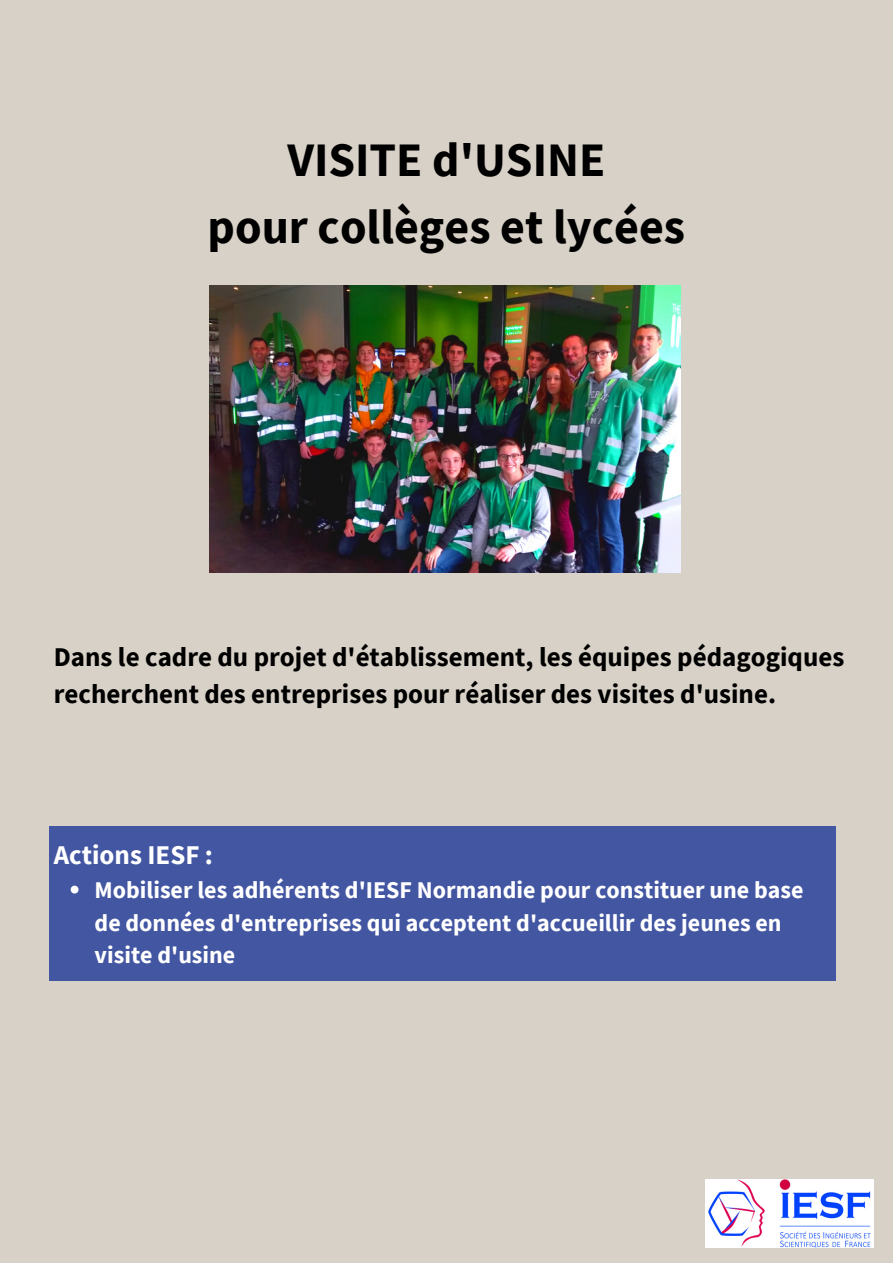
<style>
.page{position:relative;width:893px;height:1264px;background:#fff}
.page>*{position:absolute;margin:0;border:0;box-sizing:border-box;transform-origin:0 0}
.t1{font:700 48px/66.3px "Source Sans Pro";color:#000;text-align:center}
.t2{font:700 27px/37px "Source Sans Pro";color:#000}
.t3{font:700 27px "Source Sans Pro";color:#fff}
.t4{font:700 24px/32.5px "Source Sans Pro";color:#fff}
</style>
<div class="page">
<div style="left:0;top:0;width:892px;height:1262px;background:#d8d1c7"></div>
<img style="left:210px;top:286px;width:470px;height:286px">
<div style="left:49px;top:826px;width:786px;height:155px;background:#4356a2"></div>
<svg style="left:71px;top:885px;width:7px;height:8px"></svg>
<img style="left:705px;top:1179px;width:168px;height:67px">
<h1 class="t1" style="left:207px;top:126px;width:479px">VISITE d'USINE<br>pour collèges et lycées</h1>
<p class="t2" style="left:54px;top:638px;width:792px">Dans le cadre du projet d'établissement, les équipes pédagogiques recherchent des entreprises pour réaliser des visites d'usine.</p>
<p class="t3" style="left:54px;top:837px;width:161px">Actions IESF :</p>
<p class="t4" style="left:95px;top:873px;width:710px">Mobiliser les adhérents d'IESF Normandie pour constituer une base de données d'entreprises qui acceptent d'accueillir des jeunes en visite d'usine</p>
</div>
